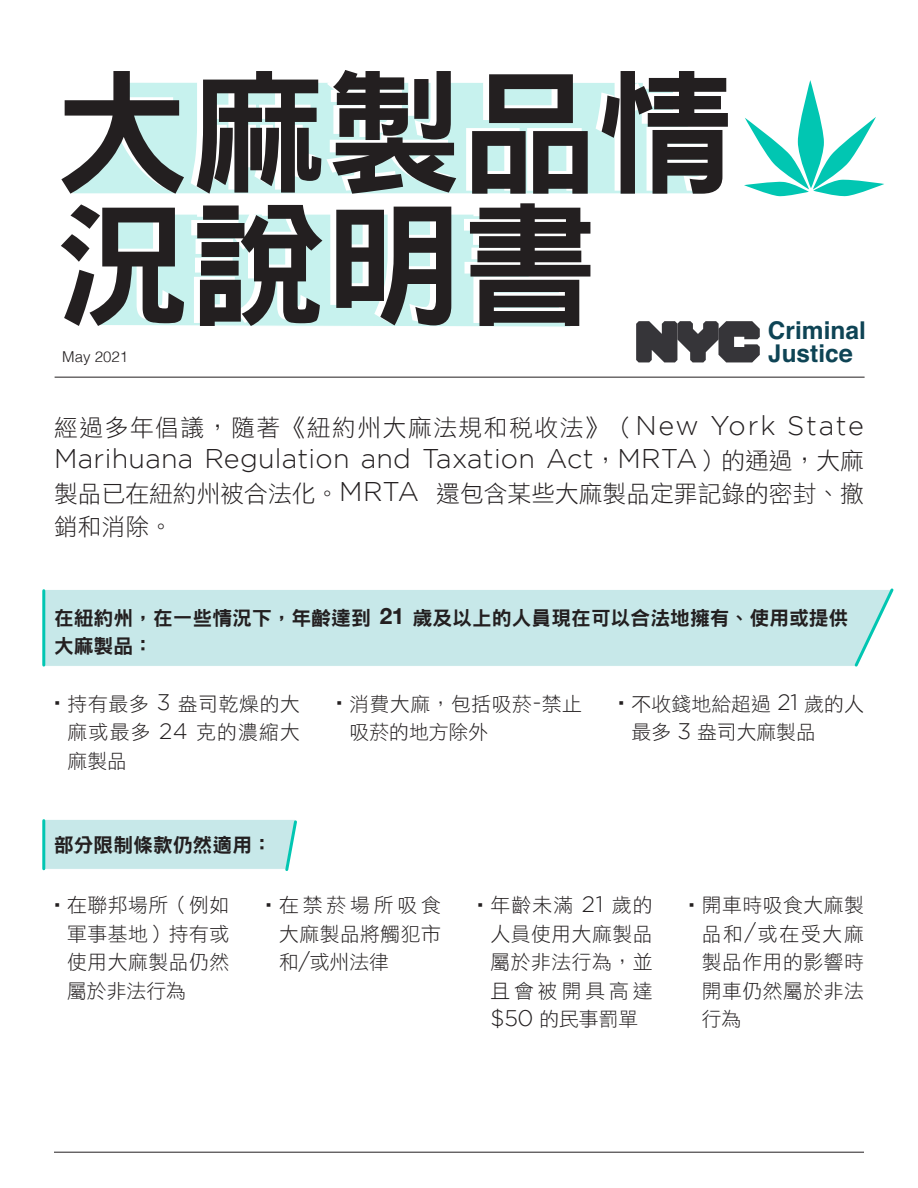
<style>
.page{position:relative;width:918px;height:1188px;background:#fff}
.page>*{position:absolute;margin:0;border:0;box-sizing:border-box;transform-origin:0 0}
.t1{font:135.9px/132.3px "DF Hei Std W9";color:#231f20}
.t2{font:300 27px "Gotham";letter-spacing:.01em;color:#231f20}
.t3{font:700 24.6px "Helvetica";color:#0e4455}
.t4{font:700 24.45px "Helvetica";color:#0e4455}
.t5{font:23.7px/33px "DF Hei Std W3";color:#231f20}
.t6{font:23.7px "DF Hei Std W3";letter-spacing:.065em;color:#231f20}
.t7{font:19.8px/28.5px "DF Hei Std W3";letter-spacing:.03em;color:#231f20;text-align:justify}
.t8{font:19.8px/28.5px "DF Hei Std W9";color:#231f20}
.t9{font:19.8px/28.5px "DF Hei Std W3";letter-spacing:.005em;color:#231f20}
.t10{font:300 15px "Helvetica";color:#231f20}
.s1{font-family:"Gotham";font-weight:300;font-size:27px}
.s2{font-family:"DF Hei Std W3";font-weight:400;font-size:23.7px}
.s3{font-family:"Helvetica Neue";font-weight:700;font-size:22.5px}
.s4{font-family:"Gotham";font-weight:700;font-size:22.5px}
.s5{font-family:"Gotham";font-weight:300;font-size:22.5px}
</style>
<div class="page">
<svg style="left:99px;top:214px;width:472px;height:113px;background:#ccf3ef"></svg>
<svg style="left:72px;top:82px;width:647px;height:112px;background:#ccf3ef"></svg>
<div style="left:44px;top:589px;width:808px;height:78px;background:#c7e8e9"></div>
<hr style="left:55px;top:377px;width:810px;height:1px;background:#231f20">
<svg style="left:744px;top:80px;width:140px;height:117px"></svg>
<hr style="left:42px;top:591px;width:3px;height:74px;background:#01c6b2">
<hr style="left:42px;top:821px;width:3px;height:48px;background:#01c6b2">
<svg style="left:43px;top:819px;width:254px;height:52px;background:#c6e8e9"></svg>
<svg style="left:852px;top:588px;width:42px;height:79px"></svg>
<svg style="left:636px;top:321px;width:124px;height:41px"></svg>
<hr style="left:54px;top:1152px;width:810px;height:1px;background:#231f20">
<p class="t1" style="left:55px;top:64px;width:681px">大麻製品情況說明書</p>
<p class="t10" style="left:62px;top:344px;width:67px">May 2021</p>
<p class="t3" style="left:768px;top:311px;width:99px">Criminal</p>
<p class="t4" style="left:768px;top:334px;width:86px">Justice</p>
<p class="t6" style="left:54px;top:414px;width:811px">經過多年倡議，隨著《紐約州大麻法規和稅收法》（<span class="s1">New York State</span></p>
<p class="t2" style="left:54px;top:444px;width:811px">Marihuana Regulation and Taxation Act<span class="s2">，</span>MRTA<span class="s2">）的通過，大麻</span></p>
<p class="t5" style="left:54px;top:476px;width:811px">製品已在紐約州被合法化。<span class="s1">MRTA</span> 還包含某些大麻製品定罪記錄的密封、撤銷和消除。</p>
<p class="t8" style="left:54px;top:603px;width:796px">在紐約州，在一些情況下，年齡達到 <span class="s3">21</span> 歲及以上的人員現在可以合法地擁有、使用或提供大麻製品：</p>
<p class="t7" style="left:68px;top:689px;width:234px;text-indent:-14px"><span class="s4">·</span> 持有最多 <span class="s5">3</span> 盎司乾燥的大麻或最多 <span class="s5">24</span> 克的濃縮大麻製品</p>
<p class="t7" style="left:350px;top:689px;width:234px;text-indent:-14px"><span class="s4">·</span> 消費大麻，包括吸菸<span class="s5">-</span>禁止吸菸的地方除外</p>
<p class="t9" style="left:632px;top:689px;width:234px;text-indent:-14px"><span class="s4">·</span> 不收錢地給超過 <span class="s5">21</span> 歲的人最多 <span class="s5">3</span> 盎司大麻製品</p>
<p class="t8" style="left:54px;top:831px;width:219px">部分限制條款仍然適用：</p>
<p class="t7" style="left:67px;top:891px;width:164px;text-indent:-13px"><span class="s4">·</span> 在聯邦場所（例如軍事基地）持有或使用大麻製品仍然屬於非法行為</p>
<p class="t7" style="left:279px;top:891px;width:163px;text-indent:-14px"><span class="s4">·</span> 在禁菸場所吸食大麻製品將觸犯市和<span class="s5">/</span>或州法律</p>
<p class="t7" style="left:491px;top:891px;width:163px;text-indent:-14px"><span class="s4">·</span> 年齡未滿 <span class="s5">21</span> 歲的人員使用大麻製品屬於非法行為，並且會被開具高達<span class="s5">$50</span> 的民事罰單</p>
<p class="t7" style="left:702px;top:891px;width:164px;text-indent:-13px"><span class="s4">·</span> 開車時吸食大麻製品和<span class="s5">/</span>或在受大麻製品作用的影響時開車仍然屬於非法行為</p>
</div>
